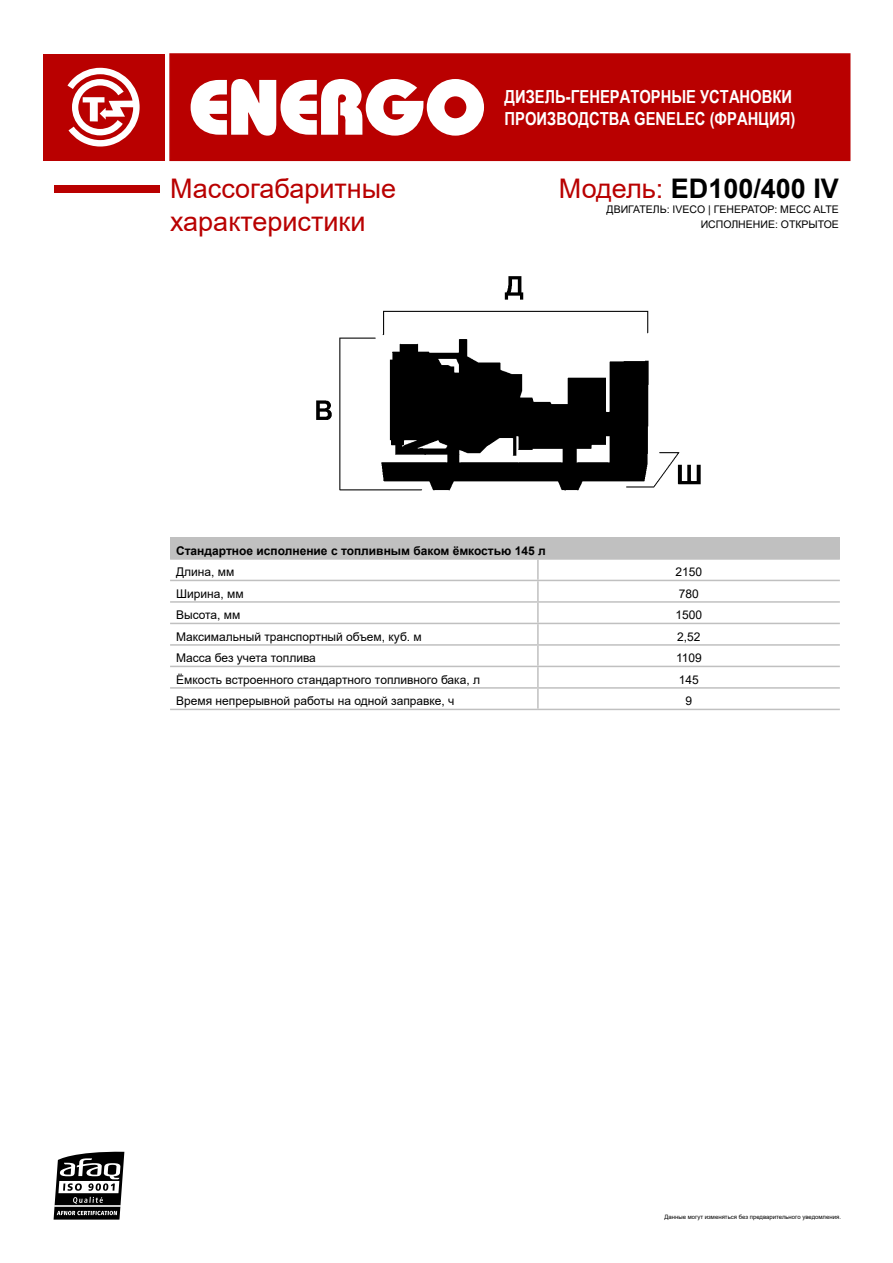
<style>
.page{position:relative;width:893px;height:1263px;background:#fff}
.page>*{position:absolute;margin:0;border:0;box-sizing:border-box;transform-origin:0 0}
.t1{font:27px/32.4px "Arial";color:#b90000}
.t2{font:700 27px "Arial";color:#000}
.t3{font:700 18px/21.6px "Arial Narrow";color:#fff}
.t4{font:12px "Arial";color:#000}
.t5{font:700 12px "Arial";color:#000}
.t6{font:10.5px/15px "Arial";color:#000;text-align:right}
.t7{font:6px "Arial";color:#000}
.s1{font-weight:400;color:#b90000}
</style>
<div class="page">
<div style="left:43px;top:54px;width:121px;height:106px;background:#b90000"></div>
<svg style="left:67px;top:68px;width:73px;height:79px"></svg>
<div style="left:169px;top:53px;width:681px;height:108px;background:#b90000;border:2px solid #b90000"></div>
<svg style="left:191px;top:79px;width:293px;height:57px"></svg>
<svg style="left:54px;top:1151px;width:70px;height:68px"></svg>
<hr style="left:55px;top:1205px;width:65px;height:1px;background:#fff">
<div style="left:54px;top:186px;width:106px;height:7px;background:#b90000"></div>
<div style="left:170px;top:537px;width:670px;height:22px;background:#c0c0c0"></div>
<hr style="left:170px;top:558px;width:368px;height:2px;background:#c0c0c0">
<hr style="left:538px;top:558px;width:302px;height:2px;background:#c0c0c0">
<hr style="left:537px;top:560px;width:2px;height:20px;background:#c0c0c0">
<hr style="left:170px;top:580px;width:368px;height:1px;background:#c0c0c0">
<hr style="left:538px;top:580px;width:302px;height:1px;background:#c0c0c0">
<hr style="left:537px;top:581px;width:2px;height:20px;background:#c0c0c0">
<hr style="left:170px;top:601px;width:368px;height:2px;background:#c0c0c0">
<hr style="left:538px;top:601px;width:302px;height:2px;background:#c0c0c0">
<hr style="left:537px;top:603px;width:2px;height:20px;background:#c0c0c0">
<hr style="left:170px;top:623px;width:368px;height:1px;background:#c0c0c0">
<hr style="left:538px;top:623px;width:302px;height:1px;background:#c0c0c0">
<hr style="left:537px;top:624px;width:2px;height:20px;background:#c0c0c0">
<hr style="left:170px;top:644px;width:368px;height:2px;background:#c0c0c0">
<hr style="left:538px;top:644px;width:302px;height:2px;background:#c0c0c0">
<hr style="left:537px;top:646px;width:2px;height:20px;background:#c0c0c0">
<hr style="left:170px;top:666px;width:368px;height:1px;background:#c0c0c0">
<hr style="left:538px;top:666px;width:302px;height:1px;background:#c0c0c0">
<hr style="left:537px;top:667px;width:2px;height:20px;background:#c0c0c0">
<hr style="left:170px;top:687px;width:368px;height:2px;background:#c0c0c0">
<hr style="left:538px;top:687px;width:302px;height:2px;background:#c0c0c0">
<hr style="left:537px;top:689px;width:2px;height:20px;background:#c0c0c0">
<hr style="left:170px;top:709px;width:368px;height:1px;background:#c0c0c0">
<hr style="left:538px;top:709px;width:302px;height:1px;background:#c0c0c0">
<img style="left:316px;top:276px;width:385px;height:215px">
<h1 class="t1" style="left:170px;top:172px;width:228px">Массогабаритные характеристики</h1>
<h2 class="t3" style="left:505px;top:85px;width:292px">ДИЗЕЛЬ-ГЕНЕРАТОРНЫЕ УСТАНОВКИ<br>ПРОИЗВОДСТВА GENELEC (ФРАНЦИЯ)</h2>
<h1 class="t2" style="left:559px;top:170px;width:282px"><span class="s1">Модель:</span> ED100/400 IV</h1>
<p class="t6" style="left:607px;top:202px;width:234px">ДВИГАТЕЛЬ: IVECO | ГЕНЕРАТОР: MECC ALTE<br>ИСПОЛНЕНИЕ: ОТКРЫТОЕ</p>
<p class="t5" style="left:176px;top:542px;width:371px">Стандартное исполнение с топливным баком ёмкостью 145 л</p>
<p class="t4" style="left:176px;top:564px;width:60px">Длина, мм</p>
<p class="t4" style="left:675px;top:564px;width:28px">2150</p>
<p class="t4" style="left:176px;top:585px;width:69px">Ширина, мм</p>
<p class="t4" style="left:679px;top:585px;width:22px">780</p>
<p class="t4" style="left:176px;top:607px;width:66px">Высота, мм</p>
<p class="t4" style="left:675px;top:607px;width:28px">1500</p>
<p class="t4" style="left:176px;top:628px;width:247px">Максимальный транспортный объем, куб. м</p>
<p class="t4" style="left:677px;top:628px;width:25px">2,52</p>
<p class="t4" style="left:176px;top:650px;width:141px">Масса без учета топлива</p>
<p class="t4" style="left:676px;top:650px;width:27px">1109</p>
<p class="t4" style="left:176px;top:671px;width:306px">Ёмкость встроенного стандартного топливного бака, л</p>
<p class="t4" style="left:679px;top:671px;width:22px">145</p>
<p class="t4" style="left:176px;top:693px;width:280px">Время непрерывной работы на одной заправке, ч</p>
<p class="t4" style="left:686px;top:693px;width:8px">9</p>
<p class="t7" style="left:664px;top:1213px;width:178px">Данные могут изменяться без предварительного уведомления.</p>
</div>
